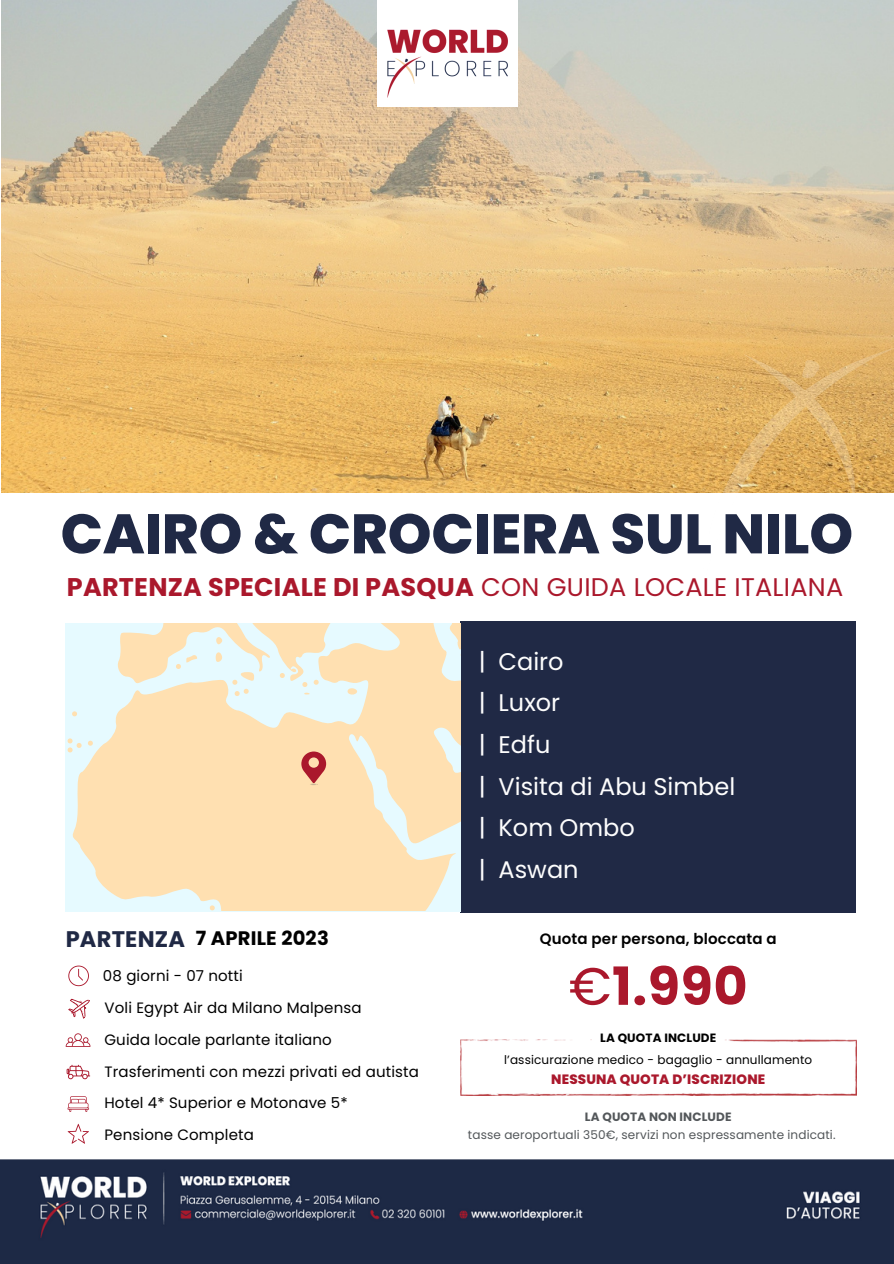
<style>
.page{position:relative;width:894px;height:1264px;background:#fff}
.page>*{position:absolute;margin:0;border:0;box-sizing:border-box;transform-origin:0 0}
.t1{font:800 55.5px "Poppins";color:#202945}
.t2{font:700 52.5px "Poppins";color:#aa182c}
.t3{font:700 25.5px "Poppins";letter-spacing:.01em;color:#aa182c}
.t4{font:24px/41.7px "Poppins";color:#fdfdfd}
.t5{font:700 19.5px "Poppins";letter-spacing:.01em;color:#000}
.t6{font:15px/32px "Poppins";letter-spacing:.01em;color:#000}
.t7{font:600 15px "Poppins";letter-spacing:.01em;color:#000}
.t8{font:800 13.5px "Poppins";letter-spacing:.01em;color:#aa182c}
.t9{font:12px "Poppins";letter-spacing:.01em;color:#53575a}
.t10{font:12px "Poppins";letter-spacing:.01em;color:#000}
.t11{font:700 12px "Poppins";letter-spacing:.01em;color:#53575a}
.t12{font:700 12px "Poppins";letter-spacing:.01em;color:#000}
.s1{font-weight:400}
.s2{font-size:22.5px;color:#202945}
</style>
<div class="page">
<img style="left:1px;top:0;width:892px;height:492px">
<img style="left:700px;top:342px;width:193px;height:151px">
<div style="left:460px;top:621px;width:395px;height:291px;background:#202945"></div>
<svg style="left:68px;top:998px;width:22px;height:21px"></svg>
<svg style="left:68px;top:965px;width:21px;height:21px"></svg>
<svg style="left:66px;top:1033px;width:24px;height:13px"></svg>
<svg style="left:67px;top:1064px;width:23px;height:15px"></svg>
<svg style="left:68px;top:1123px;width:21px;height:20px"></svg>
<svg style="left:66px;top:623px;width:394px;height:287px;background:#f8e7c6"></svg>
<svg style="left:301px;top:751px;width:25px;height:34px"></svg>
<div style="left:377px;top:0;width:140px;height:107px;background:#fff"></div>
<img style="left:387px;top:29px;width:121px;height:69px">
<svg style="left:68px;top:1096px;width:21px;height:15px"></svg>
<img style="left:460px;top:1039px;width:396px;height:56px">
<img style="left:0;top:1159px;width:893px;height:104px">
<h1 class="t1" style="left:61px;top:495px;width:793px">CAIRO &amp; CROCIERA SUL NILO</h1>
<h3 class="t3" style="left:67px;top:569px;width:777px">PARTENZA SPECIALE DI PASQUA <span class="s1">CON GUIDA LOCALE ITALIANA</span></h3>
<h3 class="t5" style="left:66px;top:924px;width:264px"><span class="s2">PARTENZA</span> 7 APRILE 2023</h3>
<p class="t6" style="left:103px;top:959px;width:317px">08 giorni - 07 notti<br>Voli Egypt Air da Milano Malpensa<br>Guida locale parlante italiano<br>Trasferimenti con mezzi privati ed autista<br>Hotel 4* Superior e Motonave 5*<br>Pensione Completa</p>
<h3 class="t4" style="left:478px;top:640px;width:258px">| Cairo<br>| Luxor<br>| Edfu<br>| Visita di Abu Simbel | Kom Ombo<br>| Aswan</h3>
<p class="t7" style="left:539px;top:928px;width:238px">Quota per persona, bloccata a</p>
<h2 class="t2" style="left:568px;top:949px;width:180px"><span class="s1">€</span>1.990</h2>
<p class="t12" style="left:600px;top:1029px;width:117px">LA QUOTA INCLUDE</p>
<p class="t10" style="left:504px;top:1051px;width:309px">l’assicurazione medico - bagaglio - annullamento</p>
<p class="t8" style="left:551px;top:1069px;width:215px">NESSUNA QUOTA D’ISCRIZIONE</p>
<p class="t11" style="left:584px;top:1108px;width:148px">LA QUOTA NON INCLUDE</p>
<p class="t9" style="left:468px;top:1126px;width:369px">tasse aeroportuali 350€, servizi non espressamente indicati.</p>
</div>
